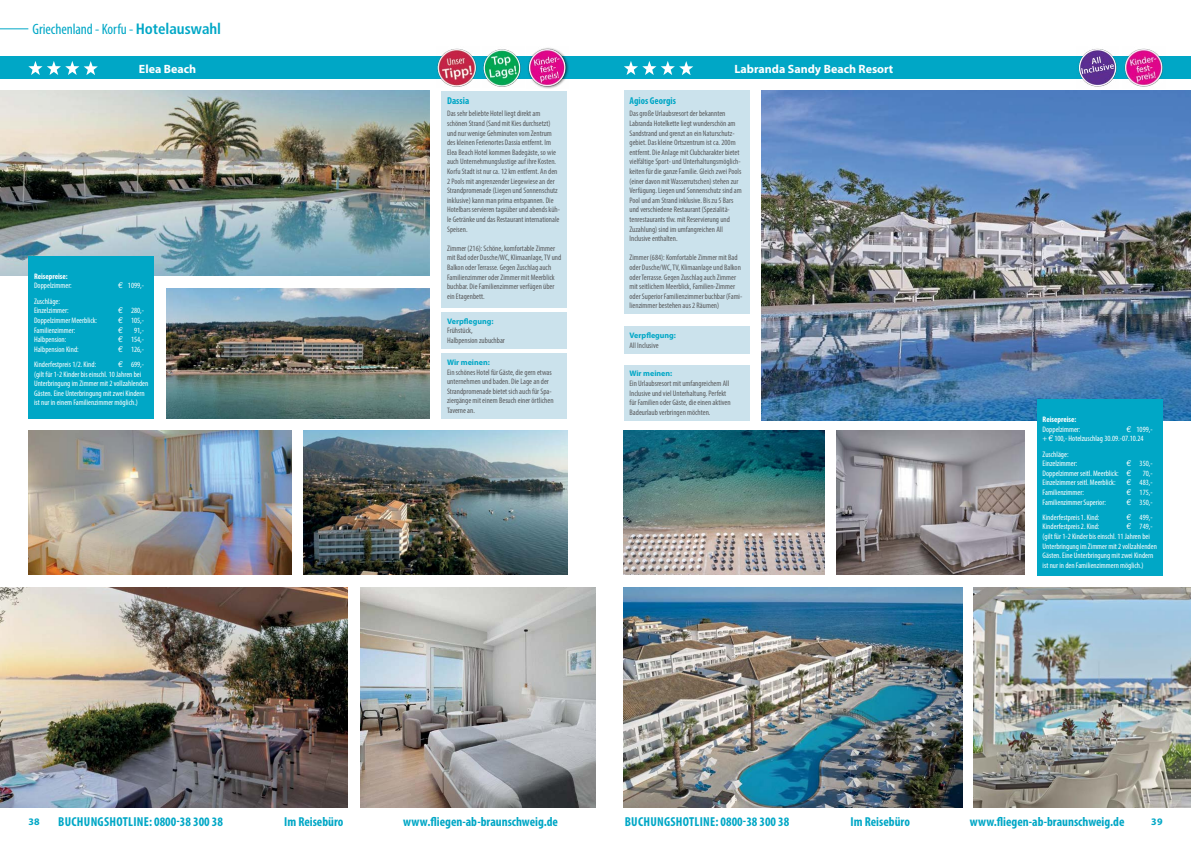
<style>
.page{position:relative;width:1191px;height:842px;background:#fff}
.page>*{position:absolute;margin:0;border:0;box-sizing:border-box;transform-origin:0 0}
.t1{font:condensed 15px "Myriad Pro";letter-spacing:-.005em;color:#00a7c6}
.t2{font:700 condensed 13px "Myriad Pro";color:#00a7c6}
.t3{font:700 condensed 13px "Myriad Pro";letter-spacing:.02em;color:#00a7c6}
.t4{font:700 12px "Myriad Pro";color:#fff}
.t5{font:700 condensed 10px "Myriad Pro";color:#00a7c6}
.t6{font:700 10px "Myriad Pro";color:#00a7c6}
.t7{font:condensed 8px/9.6px "Myriad Pro";color:#58595b}
.t8{font:condensed 8px/9.6px "Myriad Pro";color:#fff}
.t9{font:700 8px/9.6px "Myriad Pro";color:#00a7c6}
.t10{font:8px "Linotype Euro Font Ato F";color:#fff}
.s1{font-family:"Frutiger";font-weight:700}
.s2{font-weight:700}
.s3{font-family:"Linotype Euro Font Ato F";font-stretch:normal}
.s4{font-weight:700;font-stretch:normal;color:#00a7c6}
.s5{font-weight:400;font-stretch:condensed;color:#58595b}
</style>
<div class="page">
<img style="left:761px;top:91px;width:430px;height:330px">
<div style="left:1037px;top:399px;width:125px;height:176px;background:#00a7c6"></div>
<div style="left:596px;top:56px;width:595px;height:23px;background:#00a7c6"></div>
<svg style="left:624px;top:61px;width:69px;height:14px"></svg>
<img style="left:624px;top:431px;width:200px;height:143px">
<img style="left:624px;top:587px;width:338px;height:220px">
<img style="left:973px;top:587px;width:218px;height:221px">
<div style="left:624px;top:91px;width:125px;height:223px;background:#cbe2ec"></div>
<div style="left:624px;top:326px;width:125px;height:28px;background:#cbe2ec"></div>
<div style="left:624px;top:365px;width:125px;height:55px;background:#cbe2ec"></div>
<svg style="left:0;top:28px;width:28px;height:1px"></svg>
<img style="left:836px;top:431px;width:189px;height:143px">
<img style="left:0;top:91px;width:429px;height:184px">
<div style="left:28px;top:256px;width:126px;height:162px;background:#00a7c6"></div>
<img style="left:28px;top:431px;width:264px;height:143px">
<img style="left:0;top:587px;width:347px;height:220px">
<img style="left:360px;top:587px;width:236px;height:221px">
<img style="left:304px;top:431px;width:263px;height:144px">
<img style="left:166px;top:289px;width:263px;height:129px">
<div style="left:441px;top:312px;width:126px;height:37px;background:#cbe2ec"></div>
<div style="left:441px;top:353px;width:126px;height:66px;background:#cbe2ec"></div>
<div style="left:0;top:56px;width:604px;height:23px;background:#00a7c6"></div>
<svg style="left:28px;top:61px;width:70px;height:14px"></svg>
<div style="left:441px;top:91px;width:126px;height:217px;background:#cbe2ec"></div>
<div style="left:527px;top:47px;width:42px;height:42px;background:#000;opacity:.6"></div>
<img style="left:483px;top:47px;width:85px;height:41px">
<img style="left:1124px;top:48px;width:39px;height:39px">
<img style="left:437px;top:48px;width:40px;height:39px">
<img style="left:1078px;top:48px;width:39px;height:39px">
<p class="t1" style="left:33px;top:20px;width:190px">Griechenland - Korfu - <span class="s1">Hotelauswahl</span></p>
<p class="t4" style="left:139px;top:61px;width:59px">Elea Beach</p>
<p class="t8" style="left:34px;top:271px;width:39px"><span class="s2">Reisepreise:<br></span>Doppelzimmer:</p>
<p class="t8" style="left:118px;top:281px;width:27px"><span class="s3">C</span> 1099,-</p>
<p class="t8" style="left:34px;top:296px;width:36px">Zuschläge:<br>Einzelzimmer:</p>
<p class="t8" style="left:118px;top:306px;width:27px"><span class="s3">C</span> 280,-</p>
<p class="t8" style="left:34px;top:315px;width:65px">Doppelzimmer Meerblick:</p>
<p class="t8" style="left:118px;top:315px;width:27px"><span class="s3">C</span> 105,-</p>
<p class="t8" style="left:34px;top:325px;width:43px">Familienzimmer:</p>
<p class="t10" style="left:118px;top:325px;width:6px">C</p>
<p class="t8" style="left:134px;top:325px;width:11px">91,-</p>
<p class="t8" style="left:34px;top:335px;width:34px">Halbpension:</p>
<p class="t8" style="left:118px;top:335px;width:27px"><span class="s3">C</span> 154,-</p>
<p class="t8" style="left:34px;top:344px;width:46px">Halbpension Kind:</p>
<p class="t8" style="left:118px;top:344px;width:27px"><span class="s3">C</span> 126,-</p>
<p class="t8" style="left:34px;top:359px;width:64px">Kinderfestpreis 1/2. Kind:</p>
<p class="t8" style="left:34px;top:359px;width:116px;text-indent:84px"><span class="s3">C</span> 699,- (gilt für 1-2 Kinder bis einschl. 10 Jahren bei Unterbringung im Zimmer mit 2 vollzahlenden Gästen. Eine Unterbringung mit zwei Kindern ist nur in einem Familienzimmer möglich.)</p>
<p class="t5" style="left:447px;top:94px;width:24px">Dassia</p>
<p class="t7" style="left:447px;top:109px;width:114px">Das sehr beliebte Hotel liegt direkt am schönen Strand (Sand mit Kies durchsetzt) und nur wenige Gehminuten vom Zentrum des kleinen Ferienortes Dassia entfernt. Im Elea Beach Hotel kommen Badegäste, so wie auch Unternehmungslustige auf ihre Kosten.<br>Korfu Stadt ist nur ca. 12 km entfernt. An den 2 Pools mit angrenzender Liegewiese an der Strandpromenade (Liegen und Sonnenschutz inklusive) kann man prima entspannen. Die Hotelbars servieren tagsüber und abends küh&shy;le Getränke und das Restaurant internationale Speisen.</p>
<p class="t7" style="left:447px;top:243px;width:116px">Zimmer (216): Schöne, komfortable Zimmer mit Bad oder Dusche/WC, Klimaanlage, TV und Balkon oder Terrasse. Gegen Zuschlag auch Familienzimmer oder Zimmer mit Meerblick buchbar. Die Familienzimmer verfügen über ein Etagenbett.</p>
<p class="t7" style="left:447px;top:316px;width:59px"><span class="s4">Verpflegung:<br></span>Frühstück,<br>Halbpension zubuchbar</p>
<p class="t7" style="left:447px;top:357px;width:108px"><span class="s4">Wir meinen:<br></span>Ein schönes Hotel für Gäste, die gern etwas unternehmen und baden. Die Lage an der<br>Strandpromenade bietet sich auch für Spa&shy;ziergänge mit einem Besuch einer örtlichen<br>Taverne an.</p>
<p class="t4" style="left:734px;top:61px;width:160px">Labranda Sandy Beach Resort</p>
<p class="t5" style="left:629px;top:94px;width:48px">Agios Georgis</p>
<p class="t7" style="left:629px;top:109px;width:114px">Das große Urlaubsresort der bekannten Labranda Hotelkette liegt wunderschön am Sandstrand und grenzt an ein Naturschutz&shy;gebiet. Das kleine Ortszentrum ist ca. 200m entfernt. Die Anlage mit Clubcharakter bietet vielfältige Sport- und Unterhaltungsmöglich&shy;keiten für die ganze Familie. Gleich zwei Pools (einer davon mit Wasserrutschen) stehen zur Verfügung. Liegen und Sonnenschutz sind am Pool und am Strand inklusive. Bis zu 5 Bars und verschiedene Restaurant (Spezialitä&shy;tenrestaurants tlw. mit Reservierung und Zuzahlung) sind im umfangreichen All Inclusive enthalten.</p>
<p class="t7" style="left:629px;top:253px;width:114px">Zimmer (684): Komfortable Zimmer mit Bad oder Dusche/WC, TV, Klimaanlage und Balkon oder Terrasse. Gegen Zuschlag auch Zimmer mit seitlichem Meerblick, Familien-Zimmer oder Superior Familienzimmer buchbar (Fami&shy;lienzimmer bestehen aus 2 Räumen)</p>
<p class="t9" style="left:629px;top:330px;width:48px">Verpflegung:<br><span class="s5">All Inclusive</span></p>
<p class="t7" style="left:629px;top:369px;width:103px"><span class="s4">Wir meinen:<br></span>Ein Urlaubsresort mit umfangreichem All Inclusive und viel Unterhaltung. Perfekt für Familien oder Gäste, die einen aktiven Badeurlaub verbringen möchten.</p>
<p class="t8" style="left:1042px;top:414px;width:39px"><span class="s2">Reisepreise:<br></span>Doppelzimmer:</p>
<p class="t8" style="left:1042px;top:424px;width:111px;text-indent:84px"><span class="s3">C</span> 1099,- + <span class="s3">C</span> 100,- Hotelzuschlag 30.09.-07.10.24</p>
<p class="t8" style="left:1042px;top:449px;width:36px">Zuschläge:<br>Einzelzimmer:</p>
<p class="t8" style="left:1042px;top:459px;width:111px;text-indent:84px"><span class="s3">C</span> 350,-<br>Doppelzimmer seitl. Meerblick: <span class="s3">C</span></p>
<p class="t8" style="left:1142px;top:468px;width:11px">70,-</p>
<p class="t8" style="left:1042px;top:478px;width:74px">Einzelzimmer seitl. Meerblick:</p>
<p class="t8" style="left:1126px;top:478px;width:27px"><span class="s3">C</span> 483,-</p>
<p class="t8" style="left:1042px;top:487px;width:43px">Familienzimmer:</p>
<p class="t8" style="left:1126px;top:487px;width:27px"><span class="s3">C</span> 175,-</p>
<p class="t8" style="left:1042px;top:497px;width:65px">Familienzimmer Superior:</p>
<p class="t8" style="left:1126px;top:497px;width:27px"><span class="s3">C</span> 350,-</p>
<p class="t8" style="left:1042px;top:512px;width:58px">Kinderfestpreis 1. Kind:</p>
<p class="t8" style="left:1126px;top:512px;width:27px"><span class="s3">C</span> 499,-</p>
<p class="t8" style="left:1042px;top:522px;width:58px">Kinderfestpreis 2. Kind:</p>
<p class="t8" style="left:1042px;top:522px;width:116px;text-indent:84px"><span class="s3">C</span> 749,- (gilt für 1-2 Kinder bis einschl. 11 Jahren bei Unterbringung im Zimmer mit 2 vollzahlenden Gästen. Eine Unterbringung mit zwei Kindern ist nur in den Familienzimmern möglich.)</p>
<p class="t6" style="left:28px;top:815px;width:13px">38</p>
<p class="t3" style="left:58px;top:814px;width:198px">Buchungshotline: 0800-38 300 38 I</p>
<p class="t2" style="left:287px;top:814px;width:58px">m Reisebüro</p>
<p class="t2" style="left:403px;top:814px;width:156px">www.fliegen-ab-braunschweig.de</p>
<p class="t3" style="left:624px;top:814px;width:198px">Buchungshotline: 0800-38 300 38 I</p>
<p class="t2" style="left:854px;top:814px;width:58px">m Reisebüro</p>
<p class="t2" style="left:969px;top:814px;width:156px">www.fliegen-ab-braunschweig.de</p>
<p class="t6" style="left:1151px;top:815px;width:13px">39</p>
</div>
